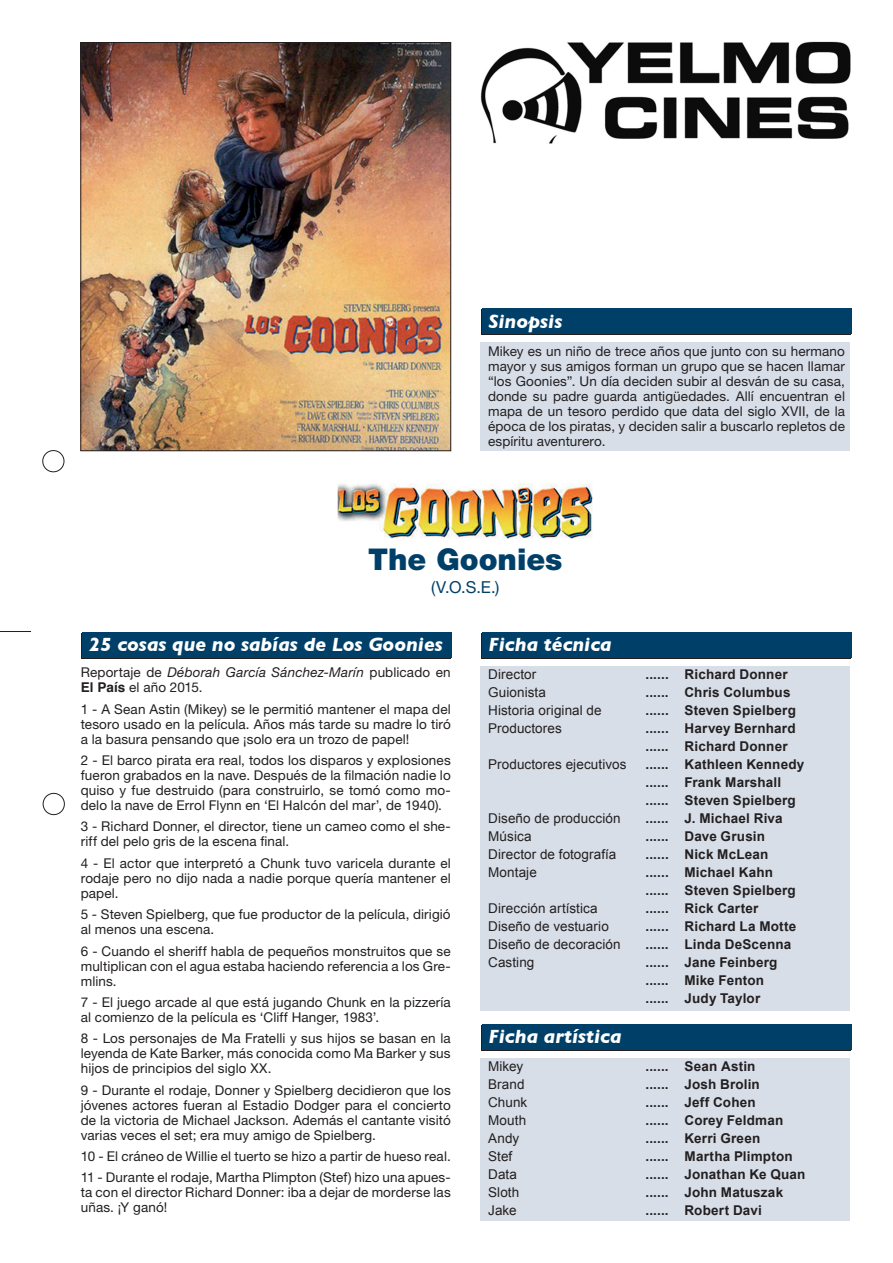
<style>
.page{position:relative;width:893px;height:1263px;background:#fff}
.page>*{position:absolute;margin:0;border:0;box-sizing:border-box;transform-origin:0 0}
.t1{font:900 30px "Helvetica Neue";color:#004068}
.t2{font:italic 700 19.5px "Gill Sans";color:#fff}
.t3{font:16.5px "Helvetica Neue";color:#004068}
.t4{font:13.5px/15px "Helvetica Neue";letter-spacing:.01em;color:#231f20;text-align:justify}
.t5{font:700 13.5px "Arial";letter-spacing:.01em;color:#231f20}
.t6{font:13.5px "Arial";letter-spacing:.01em;color:#231f20}
.s1{font-style:italic}
.s2{font-family:"Helvetica";font-weight:700}
</style>
<div class="page">
<img style="left:82px;top:44px;width:367px;height:405px">
<div style="left:80px;top:42px;width:371px;height:409px;border:1px solid #231f20"></div>
<div style="left:480px;top:310px;width:370px;height:25px;background:#231f20"></div>
<div style="left:81px;top:634px;width:370px;height:25px;background:#231f20"></div>
<div style="left:482px;top:309px;width:369px;height:25px;background:#004068"></div>
<div style="left:82px;top:632px;width:370px;height:26px;background:#004068"></div>
<div style="left:480px;top:342px;width:370px;height:109px;background:#d7dee8"></div>
<hr style="left:0;top:631px;width:31px;height:1px;background:#231f20">
<div style="left:43px;top:450px;width:21px;height:22px;border:1px solid #231f20;border-radius:50%"></div>
<div style="left:43px;top:793px;width:22px;height:22px;border:1px solid #231f20;border-radius:50%"></div>
<img style="left:480px;top:41px;width:370px;height:102px">
<div style="left:481px;top:634px;width:369px;height:25px;background:#231f20"></div>
<div style="left:481px;top:1025px;width:369px;height:26px;background:#231f20"></div>
<div style="left:482px;top:632px;width:369px;height:26px;background:#004068"></div>
<div style="left:482px;top:1024px;width:369px;height:26px;background:#004068"></div>
<div style="left:480px;top:666px;width:370px;height:345px;background:#d7dee8"></div>
<div style="left:480px;top:1058px;width:370px;height:162px;background:#d7dee8"></div>
<img style="left:337px;top:483px;width:255px;height:55px">
<p class="t2" style="left:489px;top:310px;width:75px">Sinopsis</p>
<p class="t4" style="left:488px;top:343px;width:359px">Mikey es un niño de trece años que junto con su hermano mayor y sus amigos forman un grupo que se hacen llamar “los Goonies”. Un día deciden subir al desván de su casa, donde su padre guarda antigüedades. Allí encuentran el mapa de un tesoro perdido que data del siglo XVII, de la época de los piratas, y deciden salir a buscarlo repletos de espíritu aventurero.</p>
<p class="t1" style="left:368px;top:541px;width:196px">The Goonies</p>
<p class="t3" style="left:431px;top:577px;width:70px">(V.O.S.E.)</p>
<p class="t2" style="left:89px;top:633px;width:355px">25 cosas que no sabías de Los Goonies</p>
<p class="t4" style="left:81px;top:665px;width:371px">Reportaje de <span class="s1">Déborah García Sánchez-Marín</span> publicado en<br><span class="s2">El País</span> el año 2015.</p>
<p class="t4" style="left:81px;top:701px;width:371px">1 - A Sean Astin (Mikey) se le permitió mantener el mapa del tesoro usado en la película. Años más tarde su madre lo tiró a la basura pensando que ¡solo era un trozo de papel!</p>
<p class="t4" style="left:81px;top:752px;width:371px">2 - El barco pirata era real, todos los disparos y explosiones fueron grabados en la nave. Después de la filmación nadie lo quiso y fue destruido (para construirlo, se tomó como mo&shy;delo la nave de Errol Flynn en ‘El Halcón del mar’, de 1940).</p>
<p class="t4" style="left:81px;top:819px;width:371px">3 - Richard Donner, el director, tiene un cameo como el she&shy;riff del pelo gris de la escena final.</p>
<p class="t4" style="left:81px;top:855px;width:371px">4 - El actor que interpretó a Chunk tuvo varicela durante el rodaje pero no dijo nada a nadie porque quería mantener el papel.</p>
<p class="t4" style="left:81px;top:907px;width:371px">5 - Steven Spielberg, que fue productor de la película, dirigió al menos una escena.</p>
<p class="t4" style="left:81px;top:943px;width:371px">6 - Cuando el sheriff habla de pequeños monstruitos que se multiplican con el agua estaba haciendo referencia a los Gre&shy;mlins.</p>
<p class="t4" style="left:81px;top:994px;width:371px">7 - El juego arcade al que está jugando Chunk en la pizzería al comienzo de la película es ‘Cliff Hanger, 1983’.</p>
<p class="t4" style="left:81px;top:1031px;width:371px">8 - Los personajes de Ma Fratelli y sus hijos se basan en la leyenda de Kate Barker, más conocida como Ma Barker y sus hijos de principios del siglo XX.</p>
<p class="t4" style="left:81px;top:1082px;width:371px">9 - Durante el rodaje, Donner y Spielberg decidieron que los jóvenes actores fueran al Estadio Dodger para el concierto de la victoria de Michael Jackson. Además el cantante visitó varias veces el set; era muy amigo de Spielberg.</p>
<p class="t4" style="left:81px;top:1148px;width:371px">10 - El cráneo de Willie el tuerto se hizo a partir de hueso real.</p>
<p class="t4" style="left:81px;top:1170px;width:371px">11 - Durante el rodaje, Martha Plimpton (Stef) hizo una apues&shy;ta con el director Richard Donner: iba a dejar de morderse las uñas. ¡Y ganó!</p>
<p class="t2" style="left:489px;top:633px;width:125px">Ficha técnica</p>
<p class="t6" style="left:488px;top:667px;width:50px">Director</p>
<p class="t5" style="left:645px;top:667px;width:144px">...... Richard Donner</p>
<p class="t6" style="left:488px;top:685px;width:59px">Guionista</p>
<p class="t5" style="left:645px;top:685px;width:146px">...... Chris Columbus</p>
<p class="t6" style="left:488px;top:703px;width:115px">Historia original de</p>
<p class="t5" style="left:645px;top:703px;width:152px">...... Steven Spielberg</p>
<p class="t6" style="left:488px;top:721px;width:75px">Productores</p>
<p class="t5" style="left:645px;top:721px;width:152px">...... Harvey Bernhard</p>
<p class="t5" style="left:645px;top:739px;width:144px">...... Richard Donner</p>
<p class="t6" style="left:488px;top:757px;width:140px">Productores ejecutivos</p>
<p class="t5" style="left:645px;top:757px;width:160px">...... Kathleen Kennedy</p>
<p class="t5" style="left:645px;top:775px;width:137px">...... Frank Marshall</p>
<p class="t5" style="left:645px;top:793px;width:152px">...... Steven Spielberg</p>
<p class="t6" style="left:488px;top:811px;width:134px">Diseño de producción</p>
<p class="t5" style="left:645px;top:811px;width:139px">...... J. Michael Riva</p>
<p class="t6" style="left:488px;top:829px;width:45px">Música</p>
<p class="t5" style="left:645px;top:829px;width:121px">...... Dave Grusin</p>
<p class="t6" style="left:488px;top:847px;width:130px">Director de fotografía</p>
<p class="t5" style="left:645px;top:847px;width:124px">...... Nick McLean</p>
<p class="t6" style="left:488px;top:865px;width:50px">Montaje</p>
<p class="t5" style="left:645px;top:865px;width:129px">...... Michael Kahn</p>
<p class="t5" style="left:645px;top:883px;width:152px">...... Steven Spielberg</p>
<p class="t6" style="left:488px;top:901px;width:111px">Dirección artística</p>
<p class="t5" style="left:645px;top:901px;width:114px">...... Rick Carter</p>
<p class="t6" style="left:488px;top:919px;width:122px">Diseño de vestuario</p>
<p class="t5" style="left:645px;top:919px;width:152px">...... Richard La Motte</p>
<p class="t6" style="left:488px;top:937px;width:134px">Diseño de decoración</p>
<p class="t5" style="left:645px;top:937px;width:147px">...... Linda DeScenna</p>
<p class="t6" style="left:488px;top:955px;width:48px">Casting</p>
<p class="t5" style="left:645px;top:955px;width:133px">...... Jane Feinberg</p>
<p class="t5" style="left:645px;top:973px;width:120px">...... Mike Fenton</p>
<p class="t5" style="left:645px;top:991px;width:116px">...... Judy Taylor</p>
<p class="t2" style="left:489px;top:1025px;width:135px">Ficha artística</p>
<p class="t6" style="left:488px;top:1059px;width:37px">Mikey</p>
<p class="t5" style="left:645px;top:1059px;width:112px">...... Sean Astin</p>
<p class="t6" style="left:488px;top:1077px;width:38px">Brand</p>
<p class="t5" style="left:645px;top:1077px;width:116px">...... Josh Brolin</p>
<p class="t6" style="left:488px;top:1095px;width:41px">Chunk</p>
<p class="t5" style="left:645px;top:1095px;width:112px">...... Jeff Cohen</p>
<p class="t6" style="left:488px;top:1113px;width:40px">Mouth</p>
<p class="t5" style="left:645px;top:1113px;width:139px">...... Corey Feldman</p>
<p class="t6" style="left:488px;top:1131px;width:33px">Andy</p>
<p class="t5" style="left:645px;top:1131px;width:116px">...... Kerri Green</p>
<p class="t6" style="left:488px;top:1149px;width:26px">Stef</p>
<p class="t5" style="left:645px;top:1149px;width:149px">...... Martha Plimpton</p>
<p class="t6" style="left:488px;top:1167px;width:30px">Data</p>
<p class="t5" style="left:645px;top:1167px;width:161px">...... Jonathan Ke Quan</p>
<p class="t6" style="left:488px;top:1185px;width:33px">Sloth</p>
<p class="t5" style="left:645px;top:1185px;width:139px">...... John Matuszak</p>
<p class="t6" style="left:488px;top:1203px;width:30px">Jake</p>
<p class="t5" style="left:645px;top:1203px;width:118px">...... Robert Davi</p>
</div>
